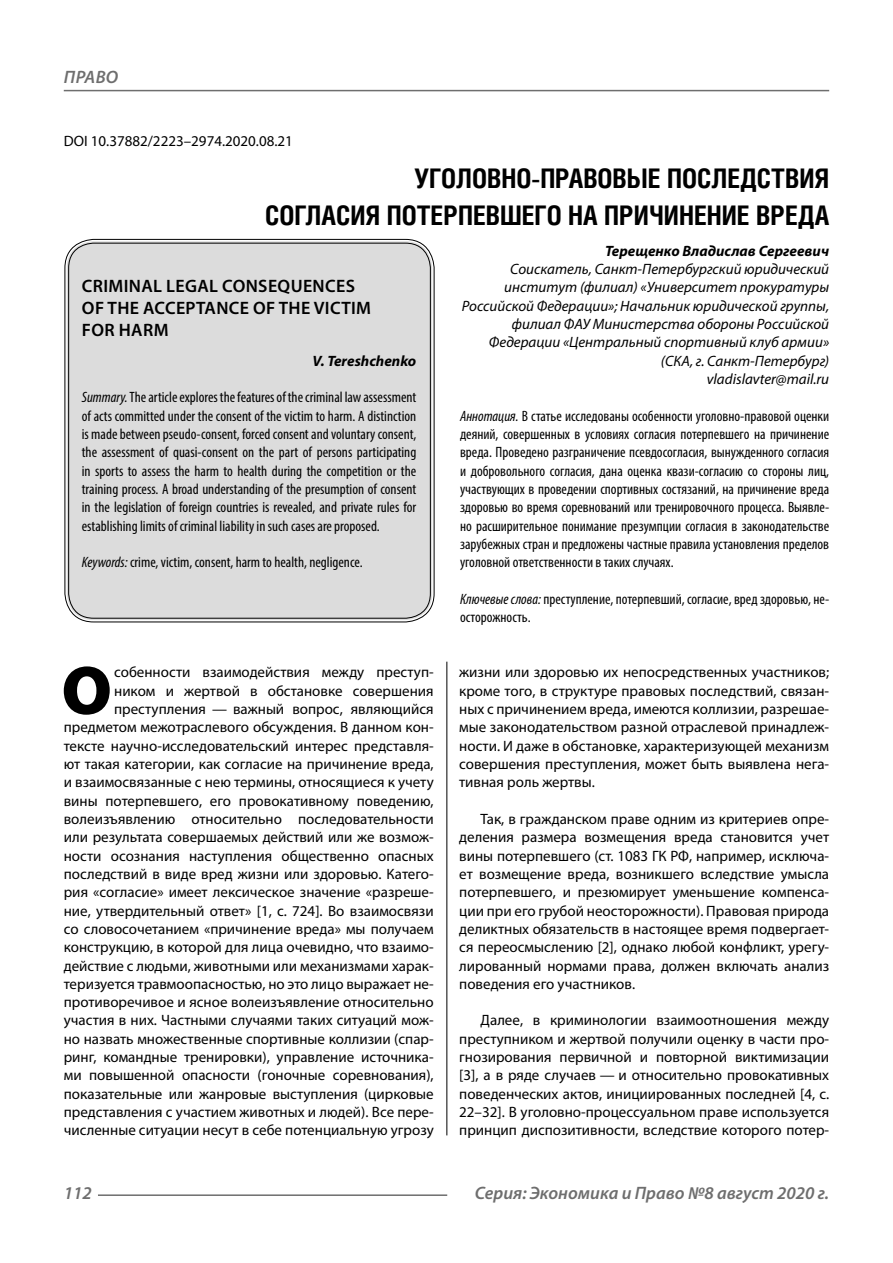
<style>
.page{position:relative;width:893px;height:1263px;background:#fff}
.page>*{position:absolute;margin:0;border:0;box-sizing:border-box;transform-origin:0 0}
.Bukvica{font:900 69.3px "Myriad Pro";color:#000}
.Header{font:700 27px/37.5px "Helios Cond C";color:#000;text-align:right}
.Header-eng{font:600 18px/21.6px "Myriad Pro";letter-spacing:.02em;color:#000}
.t1{font:italic 600 18px "Myriad Pro";color:#6e6e6e}
.Bukvica-2{font:15px/18.3px "Myriad Pro";color:#000;text-align:right}
.Normal{font:15px/18.3px "Myriad Pro";color:#000;text-align:justify}
.Annotation-rus{font:condensed 15px/18.3px "Myriad Pro";color:#000;text-align:justify}
.Annotation-eng{font:condensed 15px/18.3px "Myriad Pro";color:#000;text-align:justify}
.Author-doc{font:italic 15px/18.3px "Myriad Pro";color:#000;text-align:right}
.DOI{font:15px "Myriad Pro";color:#000}
.Author{font:italic 700 15px "Myriad Pro";color:#000}
.Author-email{font:italic 15px "Myriad Pro";color:#000}
.Author-eng{font:italic 700 15px "Myriad Pro";color:#000}
.s1{font-style:italic}
</style>
<div class="page">
<hr style="left:446px;top:659px;width:1px;height:476px;background:#000">
<div style="left:67px;top:241px;width:365px;height:379px;background:#dcdcdc;border-radius:27px"></div>
<hr style="left:98px;top:1194px;width:349px;height:2px;background:#6e6e6e">
<hr style="left:64px;top:90px;width:765px;height:1px;background:#6e6e6e">
<p class="t1" style="left:64px;top:66px;width:24px">Право</p>
<p class="DOI" style="left:64px;top:132px;width:231px">DOI 10.37882/2223–2974.2020.08.21</p>
<p class="Header" style="left:265px;top:159px;width:566px">УГОЛОВНО-ПРАВОВЫЕ ПОСЛЕДСТВИЯ<br>СОГЛАСИЯ ПОТЕРПЕВШЕГО НА ПРИЧИНЕНИЕ ВРЕДА</p>
<p class="Author" style="left:605px;top:241px;width:226px">Терещенко Владислав Сергеевич</p>
<p class="Author-doc" style="left:462px;top:260px;width:369px">Соискатель, Санкт-Петербургский юридический институт (филиал) «Университет прокуратуры Российской Федерации»; Начальник юридической группы, филиал ФАУ Министерства обороны Российской Федерации «Центральный спортивный клуб армии» (СКА, г. Санкт-Петербург)</p>
<p class="Author-email" style="left:707px;top:370px;width:124px">vladislavter@mail.ru</p>
<p class="Annotation-rus" style="left:460px;top:406px;width:371px"><span class="s1">Аннотация.</span> В статье исследованы особенности уголовно-правовой оценки деяний, совершенных в условиях согласия потерпевшего на причинение вреда. Проведено разграничение псевдосогласия, вынужденного согласия и добровольного согласия, дана оценка квази-согласию со стороны лиц, участвующих в проведении спортивных состязаний, на причинение вреда здоровью во время соревнований или тренировочного процесса. Выявле&shy;но расширительное понимание презумпции согласия в законодательстве зарубежных стран и предложены частные правила установления пределов уголовной ответственности в таких случаях.</p>
<p class="Annotation-rus" style="left:460px;top:590px;width:371px"><span class="s1">Ключевые слова:</span> преступление, потерпевший, согласие, вред здоровью, не&shy;осторожность.</p>
<p class="Header-eng" style="left:82px;top:275px;width:291px">CRIMINAL LEGAL CONSEQUENCES<br>OF THE ACCEPTANCE OF THE VICTIM<br>FOR HARM</p>
<p class="Author-eng" style="left:312px;top:351px;width:105px">V. Tereshchenko</p>
<p class="Annotation-eng" style="left:82px;top:388px;width:336px"><span class="s1">Summary.</span> The article explores the features of the criminal law assessment of acts committed under the consent of the victim to harm. A distinction is made between pseudo-consent, forced consent and voluntary consent, the assessment of quasi-consent on the part of persons participating in sports to assess the harm to health during the competition or the training process. A broad understanding of the presumption of consent in the legislation of foreign countries is revealed, and private rules for establishing limits of criminal liability in such cases are proposed.</p>
<p class="Annotation-eng" style="left:82px;top:553px;width:282px"><span class="s1">Keywords:</span> crime, victim, consent, harm to health, negligence.</p>
<p class="Bukvica" style="left:61px;top:644px;width:52px">О</p>
<p class="Bukvica-2" style="left:64px;top:663px;width:371px">собенности взаимодействия между преступ-<br>ником и жертвой в обстановке совершения преступления — важный вопрос, являющийся предметом межотраслевого обсуждения. В данном кон&shy;тексте научно-исследовательский интерес представля&shy;ют такая категории, как согласие на причинение вреда, и взаимосвязанные с нею термины, относящиеся к учету вины потерпевшего, его провокативному поведению, волеизъявлению относительно последовательности или результата совершаемых действий или же возмож&shy;ности осознания наступления общественно опасных последствий в виде вред жизни или здоровью. Катего&shy;рия «согласие» имеет лексическое значение «разреше&shy;ние, утвердительный ответ» [1, c. 724]. Во взаимосвязи со словосочетанием «причинение вреда» мы получаем конструкцию, в которой для лица очевидно, что взаимо&shy;действие с людьми, животными или механизмами харак&shy;теризуется травмоопасностью, но это лицо выражает не&shy;противоречивое и ясное волеизъявление относительно участия в них. Частными случаями таких ситуаций мож&shy;но назвать множественные спортивные коллизии (спар&shy;ринг, командные тренировки), управление источника&shy;ми повышенной опасности (гоночные соревнования), показательные или жанровые выступления (цирковые представления с участием животных и людей). Все пере&shy;численные ситуации несут в себе потенциальную угрозу</p>
<p class="Bukvica-2" style="left:459px;top:663px;width:371px;text-align:justify">жизни или здоровью их непосредственных участников; кроме того, в структуре правовых последствий, связан&shy;ных с причинением вреда, имеются коллизии, разрешае&shy;мые законодательством разной отраслевой принадлеж&shy;ности. И даже в обстановке, характеризующей механизм совершения преступления, может быть выявлена нега&shy;тивная роль жертвы.</p>
<p class="Normal" style="left:459px;top:809px;width:371px;text-indent:21px">Так, в гражданском праве одним из критериев опре&shy;деления размера возмещения вреда становится учет вины потерпевшего (ст. 1083 ГК РФ, например, исключа&shy;ет возмещение вреда, возникшего вследствие умысла потерпевшего, и презюмирует уменьшение компенса&shy;ции при его грубой неосторожности). Правовая природа деликтных обязательств в настоящее время подвергает&shy;ся переосмыслению [2], однако любой конфликт, урегу&shy;лированный нормами права, должен включать анализ поведения его участников.</p>
<p class="Normal" style="left:459px;top:1011px;width:371px;text-indent:21px">Далее, в криминологии взаимоотношения между преступником и жертвой получили оценку в части про&shy;гнозирования первичной и повторной виктимизации [3], а в ряде случаев — и относительно провокативных поведенческих актов, инициированных последней [4, c.<br>22–32]. В уголовно-процессуальном праве используется принцип диспозитивности, вследствие которого потер-</p>
<p class="t1" style="left:64px;top:1182px;width:30px">112</p>
<p class="t1" style="left:475px;top:1182px;width:356px">Серия: Экономика и Право №8 август 2020 г.</p>
</div>
